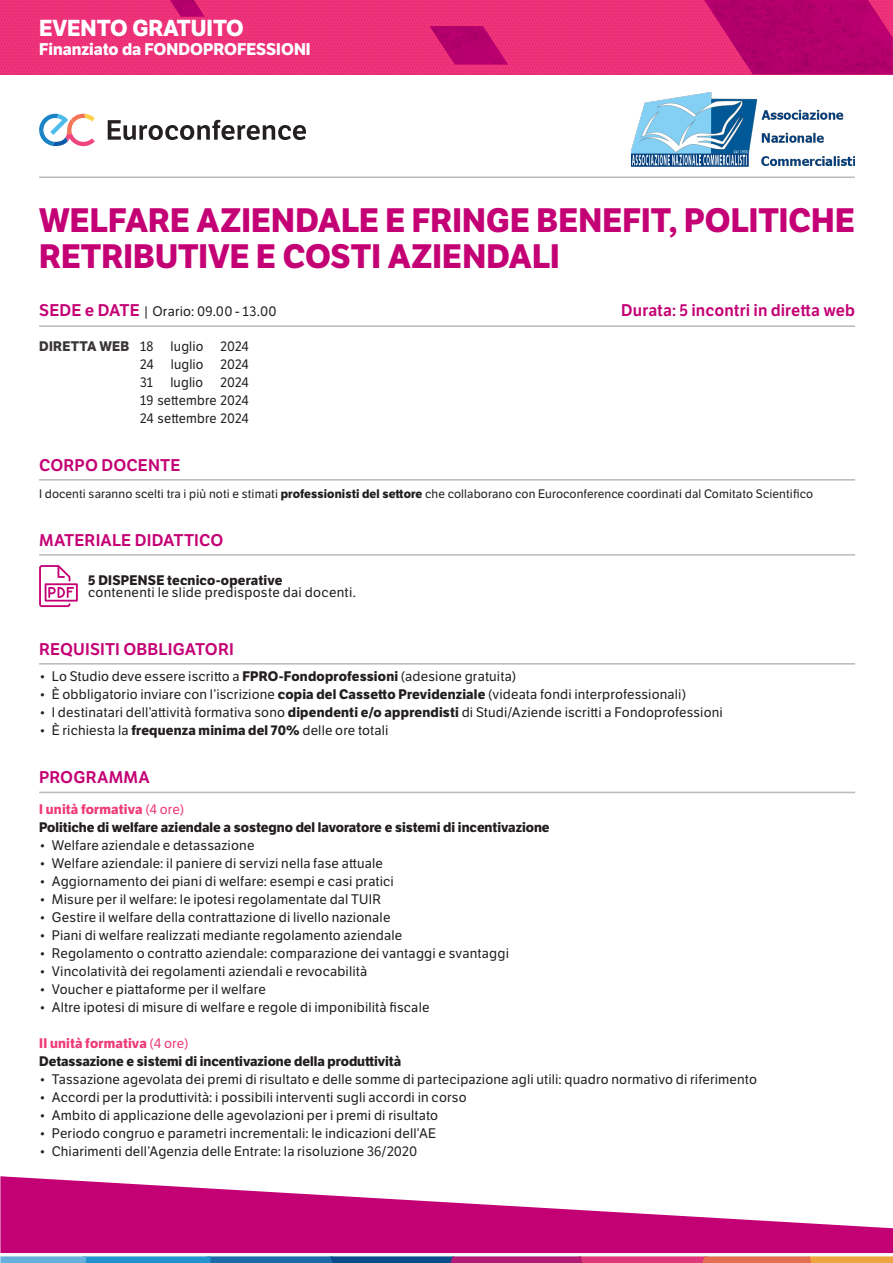
<style>
.page{position:relative;width:893px;height:1263px;background:#fff}
.page>*{position:absolute;margin:0;border:0;box-sizing:border-box;transform-origin:0 0}
.t1{font:700 33px/36px "LFT Etica";color:#c40075}
.t2{font:700 22.5px "LFT Etica";color:#fff}
.t3{font:600 16.5px "LFT Etica";letter-spacing:.005em;color:#c40075}
.t4{font:700 16.5px "LFT Etica";color:#fff}
.t5{font:13.5px "LFT Etica";letter-spacing:.01em;color:#231f20}
.t6{font:700 13.5px "LFT Etica";color:#231f20}
.t7{font:13.5px "LFT Etica";letter-spacing:.01em;color:#231f20;scale:.96 1}
.t8{font:700 13.5px "LFT Etica";letter-spacing:.015em;color:#ee3b7a}
.t9{font:700 13.5px "LFT Etica";letter-spacing:.02em;color:#231f20}
.t10{font:12px "LFT Etica";letter-spacing:.01em;color:#231f20}
.s1{font-weight:600;font-size:16.5px;color:#c40075}
.s2{font-weight:400}
.s3{font-weight:700}
</style>
<div class="page">
<div style="left:0;top:0;width:893px;height:74px;background:#ef3479"></div>
<img style="left:704px;top:0;width:189px;height:74px">
<img style="left:429px;top:26px;width:79px;height:39px">
<img style="left:170px;top:0;width:35px;height:17px">
<svg style="left:0;top:1256px;width:893px;height:7px;background:#846f93"></svg>
<svg style="left:0;top:1176px;width:893px;height:77px;fill:#c30175"></svg>
<hr style="left:39px;top:176px;width:816px;height:2px;background:#231f20">
<img style="left:632px;top:92px;width:223px;height:74px">
<svg style="left:108px;top:120px;width:198px;height:20px"></svg>
<svg style="left:39px;top:114px;width:56px;height:32px"></svg>
<hr style="left:39px;top:479px;width:816px;height:2px;background:#231f20">
<hr style="left:39px;top:663px;width:816px;height:2px;background:#231f20">
<hr style="left:39px;top:792px;width:816px;height:1px;background:#bcbdc0">
<hr style="left:39px;top:325px;width:816px;height:2px;background:#231f20">
<hr style="left:39px;top:554px;width:816px;height:2px;background:#231f20">
<svg style="left:39px;top:565px;width:39px;height:42px"></svg>
<h2 class="t2" style="left:39px;top:14px;width:206px">EVENTO GRATUITO</h2>
<p class="t4" style="left:39px;top:39px;width:273px">Finanziato da FONDOPROFESSIONI</p>
<p class="t1" style="left:39px;top:203px;width:817px">WELFARE AZIENDALE E FRINGE BENEFIT, POLITICHE<br>RETRIBUTIVE E COSTI AZIENDALI</p>
<p class="t5" style="left:39px;top:304px;width:239px"><span class="s1">SEDE e DATE</span> | Orario: 09.00 - 13.00</p>
<p class="t3" style="left:621px;top:300px;width:235px">Durata: 5 incontri in diretta web</p>
<p class="t9" style="left:39px;top:338px;width:116px">DIRETTA WEB <span class="s2">18</span></p>
<p class="t7" style="left:171px;top:338px;width:36px">luglio</p>
<p class="t7" style="left:221px;top:338px;width:31px">2024</p>
<p class="t7" style="left:140px;top:356px;width:16px">24</p>
<p class="t7" style="left:171px;top:356px;width:36px">luglio</p>
<p class="t7" style="left:221px;top:356px;width:31px">2024</p>
<p class="t7" style="left:140px;top:374px;width:15px">31</p>
<p class="t7" style="left:170px;top:374px;width:36px">luglio</p>
<p class="t7" style="left:221px;top:374px;width:31px">2024</p>
<p class="t7" style="left:140px;top:392px;width:115px">19 settembre 2024</p>
<p class="t7" style="left:140px;top:410px;width:115px">24 settembre 2024</p>
<p class="t3" style="left:39px;top:455px;width:143px">CORPO DOCENTE</p>
<p class="t10" style="left:39px;top:487px;width:775px">I docenti saranno scelti tra i più noti e stimati <span class="s3">professionisti del settore</span> che collaborano con Euroconference coordinati dal Comitato Scientifico</p>
<p class="t3" style="left:39px;top:530px;width:186px">MATERIALE DIDATTICO</p>
<p class="t6" style="left:88px;top:571px;width:196px">5 DISPENSE tecnico-operative</p>
<p class="t5" style="left:88px;top:585px;width:269px">contenenti le slide predisposte dai docenti.</p>
<p class="t3" style="left:39px;top:639px;width:196px">REQUISITI OBBLIGATORI</p>
<p class="t5" style="left:39px;top:669px;width:479px">• Lo Studio deve essere iscritto a <span class="s3">FPRO-Fondoprofessioni</span> (adesione gratuita)</p>
<p class="t5" style="left:39px;top:687px;width:649px">• È obbligatorio inviare con l’iscrizione <span class="s3">copia del Cassetto Previdenziale</span> (videata fondi interprofessionali)</p>
<p class="t5" style="left:39px;top:705px;width:685px">• I destinatari dell’attività formativa sono <span class="s3">dipendenti e/o apprendisti</span> di Studi/Aziende iscritti a Fondoprofessioni</p>
<p class="t5" style="left:39px;top:723px;width:351px">• È richiesta la <span class="s3">frequenza minima del 70%</span> delle ore totali</p>
<p class="t3" style="left:39px;top:767px;width:112px">PROGRAMMA</p>
<p class="t8" style="left:39px;top:801px;width:147px">I unità formativa <span class="s2">(4 ore)</span></p>
<p class="t6" style="left:39px;top:819px;width:512px">Politiche di welfare aziendale a sostegno del lavoratore e sistemi di incentivazione</p>
<p class="t5" style="left:39px;top:837px;width:217px">• Welfare aziendale e detassazione</p>
<p class="t5" style="left:39px;top:855px;width:345px">• Welfare aziendale: il paniere di servizi nella fase attuale</p>
<p class="t5" style="left:39px;top:873px;width:356px">• Aggiornamento dei piani di welfare: esempi e casi pratici</p>
<p class="t5" style="left:39px;top:891px;width:343px">• Misure per il welfare: le ipotesi regolamentate dal TUIR</p>
<p class="t5" style="left:39px;top:909px;width:353px">• Gestire il welfare della contrattazione di livello nazionale</p>
<p class="t5" style="left:39px;top:927px;width:365px">• Piani di welfare realizzati mediante regolamento aziendale</p>
<p class="t5" style="left:39px;top:945px;width:471px">• Regolamento o contratto aziendale: comparazione dei vantaggi e svantaggi</p>
<p class="t5" style="left:39px;top:963px;width:330px">• Vincolatività dei regolamenti aziendali e revocabilità</p>
<p class="t5" style="left:39px;top:981px;width:228px">• Voucher e piattaforme per il welfare</p>
<p class="t5" style="left:39px;top:999px;width:392px">• Altre ipotesi di misure di welfare e regole di imponibilità fiscale</p>
<p class="t8" style="left:39px;top:1035px;width:151px">II unità formativa <span class="s2">(4 ore)</span></p>
<p class="t6" style="left:39px;top:1053px;width:364px">Detassazione e sistemi di incentivazione della produttività</p>
<p class="t5" style="left:39px;top:1071px;width:719px">• Tassazione agevolata dei premi di risultato e delle somme di partecipazione agli utili: quadro normativo di riferimento</p>
<p class="t5" style="left:39px;top:1089px;width:429px">• Accordi per la produttività: i possibili interventi sugli accordi in corso</p>
<p class="t5" style="left:39px;top:1107px;width:400px">• Ambito di applicazione delle agevolazioni per i premi di risultato</p>
<p class="t5" style="left:39px;top:1125px;width:398px">• Periodo congruo e parametri incrementali: le indicazioni dell’AE</p>
<p class="t5" style="left:39px;top:1143px;width:380px">• Chiarimenti dell’Agenzia delle Entrate: la risoluzione 36/2020</p>
</div>
